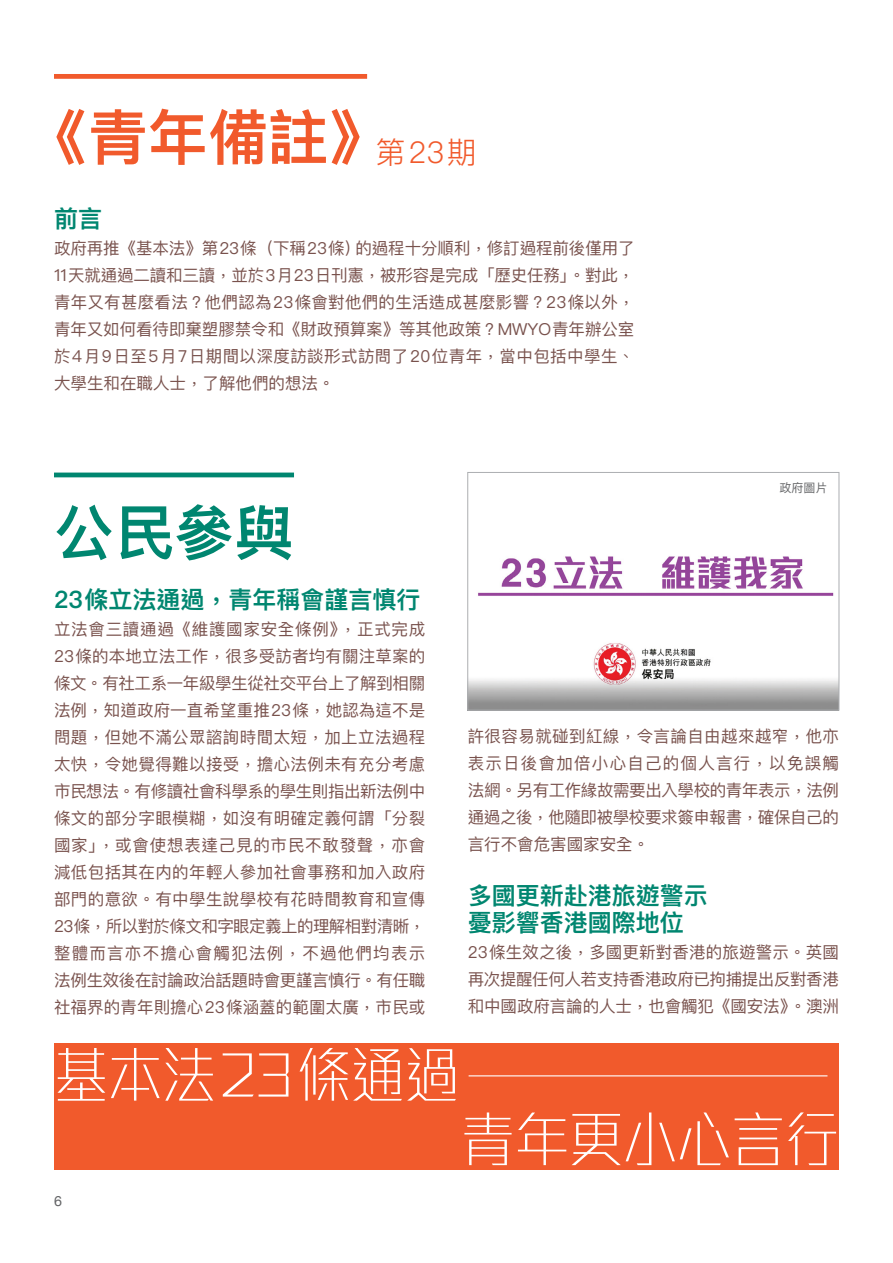
<style>
.page{position:relative;width:893px;height:1263px;background:#fff}
.page>*{position:absolute;margin:0;border:0;box-sizing:border-box;transform-origin:0 0}
.t1{font:300 60px "M Stiff Hei HK";color:#fff;scale:.9 1}
.t2{font:600 60px "Ping Fang HK";color:#f15a2c}
.t3{font:600 60px "Ping Fang HK";color:#008670}
.t4{font:300 30px "Ping Fang HK";color:#f15a2c}
.t5{font:600 24px/27px "Ping Fang HK";color:#008670}
.t6{font:16.5px/27px "Ping Fang HK";letter-spacing:-.005em;color:#79524d;text-align:justify}
.t7{font:14.25px "Helvetica Neue";color:#636466}
.t8{font:12px "Ping Fang HK";color:#636466}
</style>
<div class="page">
<div style="left:54px;top:1043px;width:785px;height:126px;background:#f15a2c"></div>
<div style="left:54px;top:74px;width:313px;height:5px;background:#f15a2c"></div>
<hr style="left:54px;top:473px;width:240px;height:4px;background:#008670">
<img style="left:469px;top:556px;width:368px;height:152px">
<div style="left:467px;top:472px;width:372px;height:238px;border:1px solid #acaeb1"></div>
<hr style="left:469px;top:1075px;width:358px;height:1px;background:#fff">
<h1 class="t2" style="left:28px;top:100px;width:362px">《青年備註》</h1>
<h2 class="t4" style="left:376px;top:133px;width:103px">第23期</h2>
<h3 class="t5" style="left:54px;top:204px;width:49px">前言</h3>
<p class="t6" style="left:54px;top:234px;width:582px">政府再推《基本法》第23條（下稱23條）的過程十分順利，修訂過程前後僅用了11天就通過二讀和三讀，並於3月23日刊憲，被形容是完成「歷史任務」。對此，青年又有甚麼看法？他們認為23條會對他們的生活造成甚麼影響？23條以外，青年又如何看待即棄塑膠禁令和《財政預算案》等其他政策？MWYO青年辦公室於4月9日至5月7日期間以深度訪談形式訪問了20位青年，當中包括中學生、大學生和在職人士，了解他們的想法。</p>
<p class="t8" style="left:779px;top:480px;width:49px">政府圖片</p>
<h1 class="t3" style="left:54px;top:496px;width:241px">公民參與</h1>
<h3 class="t5" style="left:54px;top:585px;width:368px">23條立法通過，青年稱會謹言慎行</h3>
<p class="t6" style="left:54px;top:615px;width:373px">立法會三讀通過《維護國家安全條例》，正式完成23條的本地立法工作，很多受訪者均有關注草案的條文。有社工系一年級學生從社交平台上了解到相關法例，知道政府一直希望重推23條，她認為這不是問題，但她不滿公眾諮詢時間太短，加上立法過程太快，令她覺得難以接受，擔心法例未有充分考慮市民想法。有修讀社會科學系的學生則指出新法例中條文的部分字眼模糊，如沒有明確定義何謂「分裂國家」，或會使想表達己見的市民不敢發聲，亦會減低包括其在内的年輕人參加社會事務和加入政府部門的意欲。有中學生說學校有花時間教育和宣傳23條，所以對於條文和字眼定義上的理解相對清晰，整體而言亦不擔心會觸犯法例，不過他們均表示法例生效後在討論政治話題時會更謹言慎行。有任職社福界的青年則擔心23條涵蓋的範圍太廣，市民或</p>
<p class="t6" style="left:468px;top:722px;width:373px">許很容易就碰到紅線，令言論自由越來越窄，他亦表示日後會加倍小心自己的個人言行，以免誤觸法網。另有工作緣故需要出入學校的青年表示，法例通過之後，他隨即被學校要求簽申報書，確保自己的言行不會危害國家安全。</p>
<h3 class="t5" style="left:468px;top:881px;width:241px">多國更新赴港旅遊警示憂影響香港國際地位</h3>
<p class="t6" style="left:468px;top:938px;width:373px">23條生效之後，多國更新對香港的旅遊警示。英國再次提醒任何人若支持香港政府已拘捕提出反對香港和中國政府言論的人士，也會觸犯《國安法》。澳洲</p>
<h1 class="t1" style="left:54px;top:1038px;width:451px">基本法23條通過</h1>
<h1 class="t1" style="left:461px;top:1102px;width:421px">青年更小心言行</h1>
<p class="t7" style="left:54px;top:1191px;width:9px">6</p>
</div>
